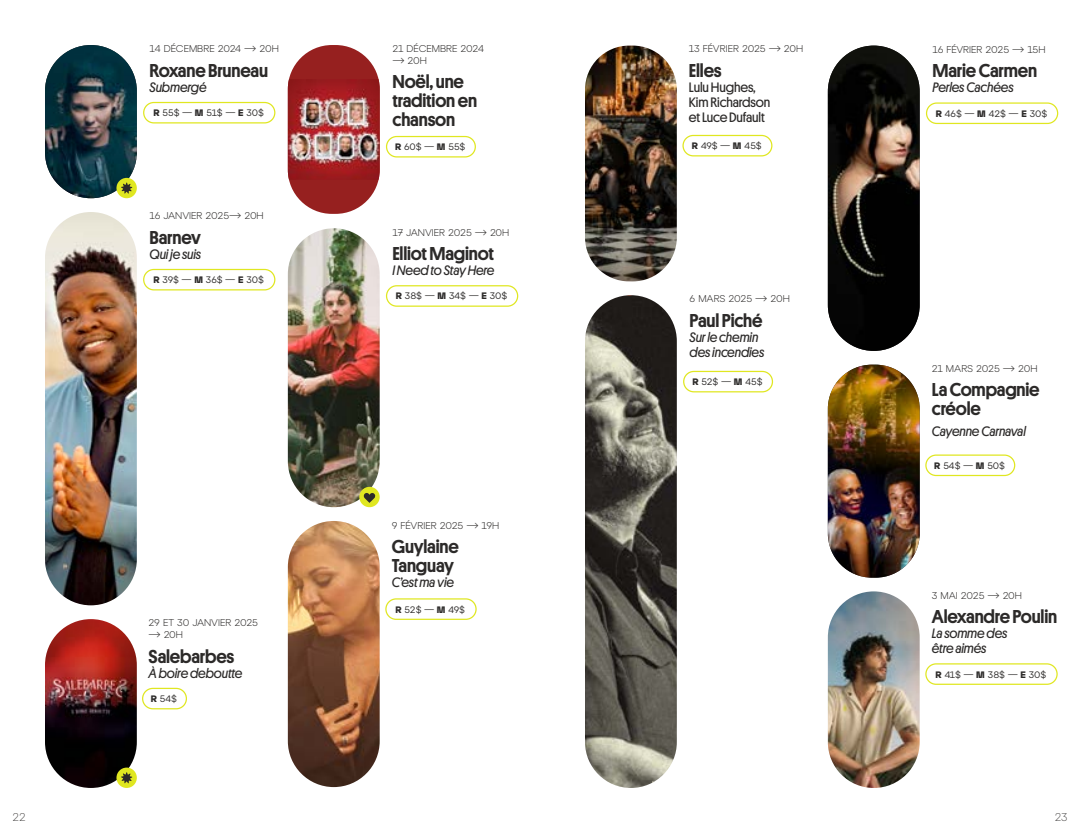
<style>
.page{position:relative;width:1080px;height:833px;background:#fff}
.page>*{position:absolute;margin:0;border:0;box-sizing:border-box;transform-origin:0 0}
.t1{font:500 18.75px/18.8px "Platform";letter-spacing:-.01em;color:#2c2a29}
.t2{font:italic 13.75px/15px "Platform";letter-spacing:-.01em;color:#2c2a29}
.t3{font:13.75px/15px "Platform";letter-spacing:-.01em;color:#2c2a29}
.t4{font:100 11.25px "Atyp Text";color:#2c2a29}
.t5{font:300 9.88px/11.8px "Atyp Text";color:#2c2a29}
.t6{font:300 9.88px "Atyp Text";letter-spacing:-.02em;color:#2c2a29}
.t7{font:9.38px "Atyp Text";letter-spacing:-.005em;color:#2c2a29}
.s1{font-family:"Atyp Display";font-weight:700}
</style>
<div class="page">
<img style="left:45px;top:45px;width:92px;height:153px;border-radius:46px">
<div style="left:116px;top:178px;width:21px;height:20px;background:#e0e721;border-radius:50%"></div>
<svg style="left:121px;top:182px;width:11px;height:12px"></svg>
<div style="left:143px;top:102px;width:132px;height:21px;border:1px solid #e0e721;border-radius:10px"></div>
<div style="left:288px;top:45px;width:92px;height:169px;background:#96201f;border-radius:44px"></div>
<img style="left:288px;top:79px;width:92px;height:101px">
<div style="left:386px;top:136px;width:90px;height:21px;border:1px solid #e0e721;border-radius:10px"></div>
<img style="left:45px;top:619px;width:92px;height:169px;border-radius:46px">
<svg style="left:116px;top:767px;width:21px;height:21px"></svg>
<svg style="left:121px;top:772px;width:11px;height:11px"></svg>
<div style="left:142px;top:687px;width:45px;height:22px;border:1px solid #e0e721;border-radius:10px"></div>
<svg style="left:288px;top:521px;width:92px;height:266px;background:#9e6e4e"></svg>
<div style="left:385px;top:598px;width:92px;height:22px;border:1px solid #e0e721;border-radius:10px"></div>
<img style="left:45px;top:212px;width:92px;height:393px;border-radius:46px">
<div style="left:143px;top:269px;width:132px;height:21px;border:1px solid #e0e721;border-radius:10px"></div>
<img style="left:288px;top:228px;width:92px;height:279px;border-radius:46px">
<div style="left:386px;top:285px;width:132px;height:22px;border:1px solid #e0e721;border-radius:10px"></div>
<div style="left:359px;top:487px;width:21px;height:20px;background:#e0e721;border-radius:50%"></div>
<svg style="left:363px;top:493px;width:12px;height:10px"></svg>
<img style="left:585px;top:46px;width:92px;height:235px">
<div style="left:682px;top:135px;width:90px;height:21px;border:1px solid #e0e721;border-radius:10px"></div>
<img style="left:828px;top:46px;width:92px;height:305px;border-radius:46px">
<div style="left:926px;top:102px;width:132px;height:22px;border:1px solid #e0e721;border-radius:10px"></div>
<img style="left:585px;top:295px;width:92px;height:493px;border-radius:46px">
<svg style="left:607px;top:781px;width:48px;height:7px"></svg>
<div style="left:683px;top:371px;width:90px;height:21px;border:1px solid #e0e721;border-radius:10px"></div>
<img style="left:828px;top:364px;width:92px;height:213px">
<div style="left:925px;top:454px;width:90px;height:22px;border:1px solid #e0e721;border-radius:10px"></div>
<img style="left:828px;top:591px;width:92px;height:196px;border-radius:46px">
<div style="left:925px;top:663px;width:133px;height:21px;border:1px solid #e0e721;border-radius:10px"></div>
<p class="t4" style="left:13px;top:809px;width:15px">22</p>
<p class="t5" style="left:150px;top:42px;width:131px">14 DÉCEMBRE 2024 ⟶ 20H</p>
<h1 class="t1" style="left:150px;top:60px;width:120px">Roxane Bruneau</h1>
<h2 class="t2" style="left:150px;top:78px;width:59px">Submergé</h2>
<p class="t7" style="left:153px;top:106px;width:112px"><span class="s1">R</span> 55$ — <span class="s1">M</span> 51$ — <span class="s1">E</span> 30$</p>
<p class="t5" style="left:150px;top:209px;width:116px">16 JANVIER 2025⟶ 20H</p>
<h1 class="t1" style="left:150px;top:226px;width:53px">Barnev</h1>
<h2 class="t2" style="left:150px;top:245px;width:53px">Qui je suis</h2>
<p class="t7" style="left:153px;top:273px;width:112px"><span class="s1">R</span> 39$ — <span class="s1">M</span> 36$ — <span class="s1">E</span> 30$</p>
<p class="t5" style="left:149px;top:616px;width:111px">29 ET 30 JANVIER 2025 ⟶ 20H</p>
<h1 class="t1" style="left:149px;top:645px;width:87px">Salebarbes</h1>
<h2 class="t2" style="left:149px;top:664px;width:95px">À boire deboutte</h2>
<p class="t7" style="left:151px;top:691px;width:28px"><span class="s1">R</span> 54$</p>
<p class="t5" style="left:392px;top:42px;width:93px">21 DÉCEMBRE 2024 ⟶ 20H</p>
<h1 class="t1" style="left:392px;top:71px;width:86px">Noël, une tradition en chanson</h1>
<p class="t7" style="left:395px;top:140px;width:72px"><span class="s1">R</span> 60$ — <span class="s1">M</span> 55$</p>
<p class="t5" style="left:392px;top:226px;width:118px">17 JANVIER 2025 ⟶ 20H</p>
<h1 class="t1" style="left:392px;top:243px;width:103px">Elliot Maginot</h1>
<h2 class="t2" style="left:392px;top:262px;width:104px">I Need to Stay Here</h2>
<p class="t7" style="left:396px;top:289px;width:113px"><span class="s1">R</span> 38$ — <span class="s1">M</span> 34$ — <span class="s1">E</span> 30$</p>
<p class="t5" style="left:392px;top:519px;width:109px">9 FÉVRIER 2025 ⟶ 19H</p>
<h1 class="t1" style="left:392px;top:536px;width:69px">Guylaine<br>Tanguay</h1>
<h2 class="t2" style="left:392px;top:574px;width:64px">C’est ma vie</h2>
<p class="t7" style="left:395px;top:602px;width:71px"><span class="s1">R</span> 52$ — <span class="s1">M</span> 49$</p>
<p class="t5" style="left:689px;top:42px;width:116px">13 FÉVRIER 2025 ⟶ 20H</p>
<h1 class="t1" style="left:689px;top:60px;width:34px">Elles</h1>
<h2 class="t3" style="left:689px;top:78px;width:83px">Lulu Hughes,<br>Kim Richardson et Luce Dufault</h2>
<p class="t7" style="left:692px;top:139px;width:71px"><span class="s1">R</span> 49$ — <span class="s1">M</span> 45$</p>
<p class="t5" style="left:690px;top:292px;width:102px">6 MARS 2025 ⟶ 20H</p>
<h1 class="t1" style="left:690px;top:310px;width:74px">Paul Piché</h1>
<h2 class="t2" style="left:690px;top:328px;width:76px">Sur le chemin des incendies</h2>
<p class="t7" style="left:692px;top:374px;width:72px"><span class="s1">R</span> 52$ — <span class="s1">M</span> 45$</p>
<p class="t5" style="left:932px;top:43px;width:115px">16 FÉVRIER 2025 ⟶ 15H</p>
<h1 class="t1" style="left:932px;top:60px;width:106px">Marie Carmen</h1>
<h2 class="t2" style="left:932px;top:79px;width:83px">Perles Cachées</h2>
<p class="t7" style="left:936px;top:106px;width:113px"><span class="s1">R</span> 46$ — <span class="s1">M</span> 42$ — <span class="s1">E</span> 30$</p>
<p class="t6" style="left:932px;top:361px;width:107px">21 MARS 2025 ⟶ 20H</p>
<h1 class="t1" style="left:932px;top:379px;width:109px">La Compagnie créole</h1>
<h2 class="t2" style="left:932px;top:422px;width:96px">Cayenne Carnaval</h2>
<p class="t7" style="left:934px;top:458px;width:72px"><span class="s1">R</span> 54$ — <span class="s1">M</span> 50$</p>
<p class="t6" style="left:932px;top:587px;width:92px">3 MAI 2025 ⟶ 20H</p>
<h1 class="t1" style="left:932px;top:606px;width:127px">Alexandre Poulin</h1>
<h2 class="t2" style="left:932px;top:625px;width:77px">La somme des être aimés</h2>
<p class="t7" style="left:936px;top:667px;width:112px"><span class="s1">R</span> 41$ — <span class="s1">M</span> 38$ — <span class="s1">E</span> 30$</p>
<p class="t4" style="left:1055px;top:809px;width:14px">23</p>
</div>
